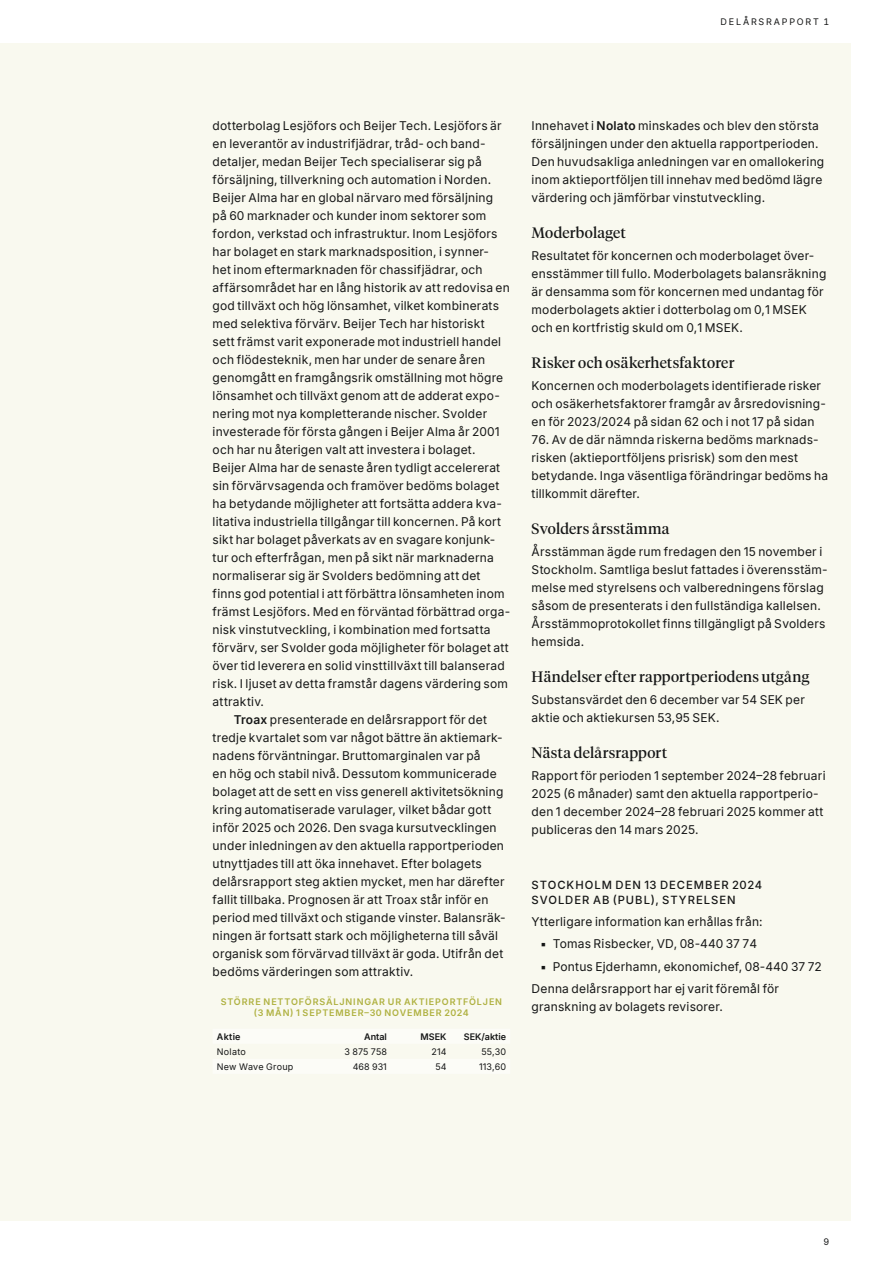
<style>
.page{position:relative;width:893px;height:1263px;background:#fff}
.page>*{position:absolute;margin:0;border:0;box-sizing:border-box;transform-origin:0 0}
.t1{font:15px "Tiempos Headline";letter-spacing:.015em;color:#151616}
.t2{font:12px/18px "Inter";letter-spacing:.02em;color:#151616}
.t3{font:500 11.25px/15px "Inter";letter-spacing:.085em;color:#151616}
.t4{font:600 9px/11.2px "Inter";letter-spacing:.095em;color:#afb140;text-align:center}
.t5{font:9px "Inter";color:#151616}
.t6{font:600 9px "Inter";color:#151616}
.t7{font:9px "Inter";letter-spacing:.02em;color:#151616}
.s1{font-weight:600}
</style>
<div class="page">
<div style="left:0;top:43px;width:850px;height:1177px;background:#f9f9ef"></div>
<p class="t5" style="left:721px;top:15px;width:17px">Delårsrapport</p>
<p class="t5" style="left:823px;top:15px;width:7px">1</p>
<p class="t2" style="left:213px;top:117px;width:291px">dotterbolag Lesjöfors och Beijer Tech. Lesjöfors är</p>
<p class="t2" style="left:213px;top:135px;width:274px">en leverantör av industrifjädrar, tråd- och band-</p>
<p class="t2" style="left:213px;top:153px;width:271px">detaljer, medan Beijer Tech specialiserar sig på</p>
<p class="t2" style="left:213px;top:171px;width:280px">försäljning, tillverkning och automation i Norden.</p>
<p class="t2" style="left:213px;top:189px;width:282px">Beijer Alma har en global närvaro med försäljning</p>
<p class="t2" style="left:213px;top:207px;width:275px">på 60 marknader och kunder inom sektorer som</p>
<p class="t2" style="left:213px;top:225px;width:287px">fordon, verkstad och infrastruktur. Inom Lesjöfors</p>
<p class="t2" style="left:213px;top:243px;width:278px">har bolaget en stark marknadsposition, i synner-</p>
<p class="t2" style="left:213px;top:261px;width:271px">het inom eftermarknaden för chassifjädrar, och</p>
<p class="t2" style="left:213px;top:279px;width:299px">affärsområdet har en lång historik av att redovisa en</p>
<p class="t2" style="left:213px;top:297px;width:288px">god tillväxt och hög lönsamhet, vilket kombinerats</p>
<p class="t2" style="left:213px;top:315px;width:274px">med selektiva förvärv. Beijer Tech har historiskt</p>
<p class="t2" style="left:213px;top:333px;width:290px">sett främst varit exponerade mot industriell handel</p>
<p class="t2" style="left:213px;top:351px;width:274px">och flödesteknik, men har under de senare åren</p>
<p class="t2" style="left:213px;top:369px;width:292px">genomgått en framgångsrik omställning mot högre</p>
<p class="t2" style="left:213px;top:387px;width:289px">lönsamhet och tillväxt genom att de adderat expo-</p>
<p class="t2" style="left:213px;top:405px;width:276px">nering mot nya kompletterande nischer. Svolder</p>
<p class="t2" style="left:213px;top:423px;width:288px">investerade för första gången i Beijer Alma år 2001</p>
<p class="t2" style="left:213px;top:441px;width:264px">och har nu återigen valt att investera i bolaget.</p>
<p class="t2" style="left:213px;top:459px;width:289px">Beijer Alma har de senaste åren tydligt accelererat</p>
<p class="t2" style="left:213px;top:477px;width:288px">sin förvärvsagenda och framöver bedöms bolaget</p>
<p class="t2" style="left:213px;top:495px;width:291px">ha betydande möjligheter att fortsätta addera kva-</p>
<p class="t2" style="left:213px;top:513px;width:290px">litativa industriella tillgångar till koncernen. På kort</p>
<p class="t2" style="left:213px;top:531px;width:284px">sikt har bolaget påverkats av en svagare konjunk-</p>
<p class="t2" style="left:213px;top:549px;width:283px">tur och efterfrågan, men på sikt när marknaderna</p>
<p class="t2" style="left:213px;top:567px;width:269px">normaliserar sig är Svolders bedömning att det</p>
<p class="t2" style="left:213px;top:585px;width:294px">finns god potential i att förbättra lönsamheten inom</p>
<p class="t2" style="left:213px;top:603px;width:299px">främst Lesjöfors. Med en förväntad förbättrad orga-</p>
<p class="t2" style="left:213px;top:621px;width:280px">nisk vinstutveckling, i kombination med fortsatta</p>
<p class="t2" style="left:213px;top:639px;width:298px">förvärv, ser Svolder goda möjligheter för bolaget att</p>
<p class="t2" style="left:213px;top:657px;width:294px">över tid leverera en solid vinsttillväxt till balanserad</p>
<p class="t2" style="left:213px;top:675px;width:297px">risk. I ljuset av detta framstår dagens värdering som</p>
<p class="t2" style="left:213px;top:693px;width:53px">attraktiv.</p>
<p class="t2" style="left:234px;top:711px;width:255px"><span class="s1">Troax</span> presenterade en delårsrapport för det</p>
<p class="t2" style="left:213px;top:729px;width:292px">tredje kvartalet som var något bättre än aktiemark-</p>
<p class="t2" style="left:213px;top:747px;width:270px">nadens förväntningar. Bruttomarginalen var på</p>
<p class="t2" style="left:213px;top:765px;width:286px">en hög och stabil nivå. Dessutom kommunicerade</p>
<p class="t2" style="left:213px;top:783px;width:292px">bolaget att de sett en viss generell aktivitetsökning</p>
<p class="t2" style="left:213px;top:801px;width:280px">kring automatiserade varulager, vilket bådar gott</p>
<p class="t2" style="left:213px;top:819px;width:286px">inför 2025 och 2026. Den svaga kursutvecklingen</p>
<p class="t2" style="left:213px;top:837px;width:293px">under inledningen av den aktuella rapportperioden</p>
<p class="t2" style="left:213px;top:855px;width:271px">utnyttjades till att öka innehavet. Efter bolagets</p>
<p class="t2" style="left:213px;top:873px;width:294px">delårsrapport steg aktien mycket, men har därefter</p>
<p class="t2" style="left:213px;top:891px;width:277px">fallit tillbaka. Prognosen är att Troax står inför en</p>
<p class="t2" style="left:213px;top:909px;width:294px">period med tillväxt och stigande vinster. Balansräk-</p>
<p class="t2" style="left:213px;top:927px;width:287px">ningen är fortsatt stark och möjligheterna till såväl</p>
<p class="t2" style="left:213px;top:945px;width:292px">organisk som förvärvad tillväxt är goda. Utifrån det</p>
<p class="t2" style="left:213px;top:963px;width:202px">bedöms värderingen som attraktiv.</p>
<p class="t4" style="left:221px;top:995px;width:283px">STÖRRE NETTOFÖRSÄLJNINGAR UR AKTIEPORTFÖLJEN (3 MÅN) 1 SEPTEMBER–30 NOVEMBER 2024</p>
<p class="t6" style="left:217px;top:1029px;width:25px">Aktie</p>
<p class="t6" style="left:364px;top:1029px;width:24px">Antal</p>
<p class="t6" style="left:421px;top:1029px;width:27px">MSEK</p>
<p class="t6" style="left:464px;top:1029px;width:44px">SEK/aktie</p>
<p class="t5" style="left:217px;top:1044px;width:30px">Nolato</p>
<p class="t5" style="left:344px;top:1044px;width:44px">3 875 758</p>
<p class="t5" style="left:431px;top:1044px;width:16px">214</p>
<p class="t5" style="left:481px;top:1044px;width:26px">55,30</p>
<p class="t7" style="left:217px;top:1060px;width:78px">New Wave Group</p>
<p class="t5" style="left:353px;top:1060px;width:36px">468 931</p>
<p class="t5" style="left:435px;top:1060px;width:13px">54</p>
<p class="t5" style="left:479px;top:1060px;width:28px">113,60</p>
<p class="t2" style="left:531px;top:117px;width:294px">Innehavet i <span class="s1">Nolato</span> minskades och blev den största försäljningen under den aktuella rapportperioden.<br>Den huvudsakliga anledningen var en omallokering inom aktieportföljen till innehav med bedömd lägre värdering och jämförbar vinstutveckling.</p>
<p class="t1" style="left:531px;top:223px;width:96px">Moderbolaget</p>
<p class="t2" style="left:531px;top:247px;width:296px">Resultatet för koncernen och moderbolaget över&shy;ensstämmer till fullo. Moderbolagets balansräkning är densamma som för koncernen med undantag för moderbolagets aktier i dotterbolag om 0,1 MSEK och en kortfristig skuld om 0,1 MSEK.</p>
<p class="t1" style="left:531px;top:353px;width:204px">Risker och osäkerhetsfaktorer</p>
<p class="t2" style="left:531px;top:377px;width:296px">Koncernen och moderbolagets identifierade risker och osäkerhetsfaktorer framgår av årsredovisning&shy;en för 2023/2024 på sidan 62 och i not 17 på sidan</p>
<p class="t2" style="left:531px;top:431px;width:298px">76. Av de där nämnda riskerna bedöms marknads&shy;risken (aktieportföljens prisrisk) som den mest betydande. Inga väsentliga förändringar bedöms ha tillkommit därefter.</p>
<p class="t1" style="left:531px;top:519px;width:139px">Svolders årsstämma</p>
<p class="t2" style="left:531px;top:543px;width:298px">Årsstämman ägde rum fredagen den 15 november i Stockholm. Samtliga beslut fattades i överensstäm&shy;melse med styrelsens och valberedningens förslag såsom de presenterats i den fullständiga kallelsen.<br>Årsstämmoprotokollet finns tillgängligt på Svolders hemsida.</p>
<p class="t1" style="left:531px;top:667px;width:279px">Händelser efter rapportperiodens utgång</p>
<p class="t2" style="left:531px;top:691px;width:275px">Substansvärdet den 6 december var 54 SEK per aktie och aktiekursen 53,95 SEK.</p>
<p class="t1" style="left:531px;top:743px;width:137px">Nästa delårsrapport</p>
<p class="t2" style="left:531px;top:767px;width:296px">Rapport för perioden 1 september 2024–28 februari 2025 (6 månader) samt den aktuella rapportperio&shy;den 1 december 2024–28 februari 2025 kommer att publiceras den 14 mars 2025.</p>
<p class="t3" style="left:532px;top:877px;width:232px">STOCKHOLM DEN 13 DECEMBER 2024<br>SVOLDER AB (PUBL), STYRELSEN</p>
<p class="t2" style="left:531px;top:912px;width:233px">Ytterligare information kan erhållas från:</p>
<p class="t2" style="left:540px;top:934px;width:219px">▪ Tomas Risbecker, VD, 08-440 37 74</p>
<p class="t2" style="left:531px;top:955px;width:292px;line-height:22.2px;text-indent:9px">▪ Pontus Ejderhamn, ekonomichef, 08-440 37 72<br>Denna delårsrapport har ej varit föremål för</p>
<p class="t2" style="left:531px;top:997px;width:193px">granskning av bolagets revisorer.</p>
<p class="t5" style="left:823px;top:1235px;width:7px">9</p>
</div>
